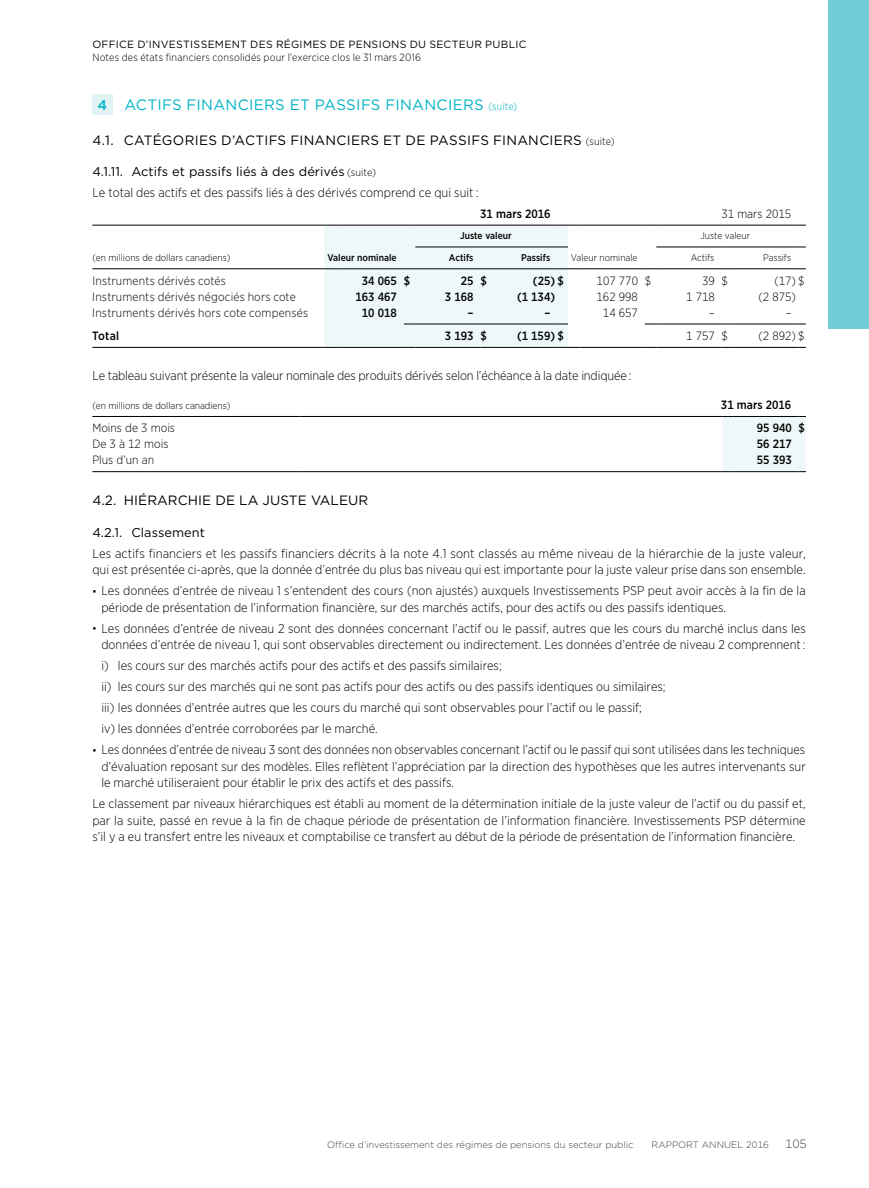
<style>
.page{position:relative;width:869px;height:1188px;background:#fff}
.page>*{position:absolute;margin:0;border:0;box-sizing:border-box;transform-origin:0 0}
.t1{font:15px "Gotham";letter-spacing:.02em;color:#00b4c5}
.t2{font:13.5px "Gotham";letter-spacing:.015em;color:#000}
.t3{font:300 12.75px/16.5px "Gotham Narrow";color:#000}
.t4{font:12.75px "Gotham";letter-spacing:.005em;color:#000}
.t5{font:300 12px "Gotham Narrow";letter-spacing:.005em;color:#000}
.t6{font:500 12px "Gotham Narrow";color:#000}
.t7{font:300 12px "Gotham";color:#404042}
.t8{font:300 10.5px "Gotham Narrow";letter-spacing:.02em;color:#000}
.t9{font:10.5px "Gotham";letter-spacing:.03em;color:#000}
.t10{font:300 9.75px "Gotham Narrow";color:#000}
.t11{font:500 9.75px "Gotham Narrow";color:#000}
.t12{font:300 9.3px "Gotham";color:#404042}
.s1{font-weight:500;font-size:14.25px}
.s2{font-family:"Gotham Narrow";font-weight:300;font-size:10.5px}
.s3{font-weight:700;font-size:15px}
</style>
<div class="page">
<div style="left:827px;top:0;width:41px;height:328px;background:#73cdd9"></div>
<div style="left:92px;top:94px;width:20px;height:21px;background:#e2f3f5"></div>
<hr style="left:579px;top:347px;width:65px;height:1px;background:#000">
<hr style="left:92px;top:225px;width:232px;height:1px;background:#000">
<hr style="left:92px;top:347px;width:232px;height:1px;background:#000">
<hr style="left:732px;top:269px;width:65px;height:1px;background:#000">
<svg style="left:644px;top:269px;width:12px;height:1px"></svg>
<hr style="left:656px;top:269px;width:65px;height:1px;background:#000">
<svg style="left:644px;top:225px;width:12px;height:1px"></svg>
<hr style="left:656px;top:225px;width:65px;height:1px;background:#000">
<hr style="left:732px;top:225px;width:65px;height:1px;background:#000">
<hr style="left:656px;top:247px;width:65px;height:1px;background:#000">
<hr style="left:732px;top:247px;width:65px;height:1px;background:#000">
<svg style="left:644px;top:324px;width:12px;height:1px"></svg>
<svg style="left:644px;top:347px;width:12px;height:1px"></svg>
<hr style="left:656px;top:324px;width:65px;height:1px;background:#000">
<hr style="left:732px;top:324px;width:65px;height:1px;background:#000">
<hr style="left:656px;top:347px;width:65px;height:1px;background:#000">
<hr style="left:732px;top:347px;width:65px;height:1px;background:#000">
<hr style="left:92px;top:269px;width:232px;height:1px;background:#000">
<hr style="left:579px;top:225px;width:65px;height:1px;background:#000">
<svg style="left:324px;top:225px;width:255px;height:123px"></svg>
<hr style="left:579px;top:269px;width:65px;height:1px;background:#000">
<hr style="left:92px;top:471px;width:208px;height:1px;background:#000">
<hr style="left:92px;top:416px;width:208px;height:1px;background:#000">
<hr style="left:300px;top:471px;width:421px;height:1px;background:#000">
<hr style="left:300px;top:416px;width:421px;height:1px;background:#000">
<div style="left:721px;top:416px;width:84px;height:56px;background:#eff8f9"></div>
<p class="t9" style="left:92px;top:37px;width:435px">OFFICE D’INVESTISSEMENT DES RÉGIMES DE PENSIONS DU SECTEUR PUBLIC</p>
<p class="t8" style="left:92px;top:51px;width:330px">Notes des états financiers consolidés pour l’exercice clos le 31 mars 2016</p>
<p class="t1" style="left:98px;top:95px;width:421px"><span class="s1">4</span> ACTIFS FINANCIERS ET PASSIFS FINANCIERS <span class="s2">(suite)</span></p>
<p class="t2" style="left:92px;top:131px;width:523px">4.1. CATÉGORIES D’ACTIFS FINANCIERS ET DE PASSIFS FINANCIERS <span class="s2">(suite)</span></p>
<p class="t4" style="left:92px;top:164px;width:285px">4.1.11. Actifs et passifs liés à des dérivés <span class="s2">(suite)</span></p>
<p class="t3" style="left:92px;top:184px;width:387px">Le total des actifs et des passifs liés à des dérivés comprend ce qui suit :</p>
<p class="t6" style="left:480px;top:206px;width:72px">31 mars 2016</p>
<p class="t5" style="left:721px;top:206px;width:71px">31 mars 2015</p>
<p class="t10" style="left:92px;top:252px;width:139px">(en millions de dollars canadiens)</p>
<p class="t11" style="left:327px;top:252px;width:71px">Valeur nominale</p>
<p class="t11" style="left:460px;top:230px;width:53px">Juste valeur</p>
<p class="t10" style="left:700px;top:230px;width:51px">Juste valeur</p>
<p class="t11" style="left:448px;top:252px;width:26px">Actifs</p>
<p class="t11" style="left:521px;top:252px;width:30px">Passifs</p>
<p class="t10" style="left:690px;top:252px;width:25px">Actifs</p>
<p class="t10" style="left:762px;top:252px;width:29px">Passifs</p>
<p class="t10" style="left:570px;top:252px;width:68px">Valeur nominale</p>
<p class="t5" style="left:92px;top:273px;width:135px">Instruments dérivés cotés</p>
<p class="t6" style="left:361px;top:273px;width:50px">34 065 $</p>
<p class="t6" style="left:460px;top:273px;width:28px">25 $</p>
<p class="t6" style="left:532px;top:273px;width:32px">(25) $</p>
<p class="t5" style="left:596px;top:273px;width:56px">107 770 $</p>
<p class="t5" style="left:701px;top:273px;width:27px">39 $</p>
<p class="t5" style="left:774px;top:273px;width:32px">(17) $</p>
<p class="t5" style="left:92px;top:289px;width:205px">Instruments dérivés négociés hors cote</p>
<p class="t6" style="left:355px;top:289px;width:43px">163 467</p>
<p class="t6" style="left:444px;top:289px;width:30px">3 168</p>
<p class="t6" style="left:516px;top:289px;width:40px">(1 134)</p>
<p class="t5" style="left:596px;top:289px;width:43px">162 998</p>
<p class="t5" style="left:685px;top:289px;width:30px">1 718</p>
<p class="t5" style="left:758px;top:289px;width:39px">(2 875)</p>
<p class="t5" style="left:92px;top:305px;width:217px">Instruments dérivés hors cote compensés</p>
<p class="t6" style="left:361px;top:305px;width:36px">10 018</p>
<p class="t6" style="left:467px;top:305px;width:8px">–</p>
<p class="t6" style="left:544px;top:305px;width:8px">–</p>
<p class="t5" style="left:602px;top:305px;width:36px">14 657</p>
<p class="t5" style="left:708px;top:305px;width:7px">–</p>
<p class="t5" style="left:785px;top:305px;width:7px">–</p>
<p class="t6" style="left:92px;top:328px;width:28px">Total</p>
<p class="t6" style="left:444px;top:328px;width:43px">3 193 $</p>
<p class="t6" style="left:516px;top:328px;width:48px">(1 159) $</p>
<p class="t5" style="left:685px;top:328px;width:43px">1 757 $</p>
<p class="t5" style="left:758px;top:328px;width:48px">(2 892) $</p>
<p class="t3" style="left:92px;top:367px;width:540px">Le tableau suivant présente la valeur nominale des produits dérivés selon l’échéance à la date indiquée :</p>
<p class="t10" style="left:92px;top:400px;width:139px">(en millions de dollars canadiens)</p>
<p class="t6" style="left:720px;top:397px;width:72px">31 mars 2016</p>
<p class="t5" style="left:92px;top:421px;width:84px">Moins de 3 mois</p>
<p class="t6" style="left:756px;top:421px;width:49px">95 940 $</p>
<p class="t5" style="left:92px;top:437px;width:78px">De 3 à 12 mois</p>
<p class="t6" style="left:756px;top:436px;width:36px">56 217</p>
<p class="t5" style="left:92px;top:453px;width:63px">Plus d’un an</p>
<p class="t6" style="left:756px;top:452px;width:36px">55 393</p>
<p class="t2" style="left:92px;top:492px;width:277px">4.2. HIÉRARCHIE DE LA JUSTE VALEUR</p>
<p class="t4" style="left:92px;top:524px;width:114px">4.2.1. Classement</p>
<p class="t3" style="left:92px;top:545px;width:714px">Les actifs financiers et les passifs financiers décrits à la note 4.1 sont classés au même niveau de la hiérarchie de la juste valeur, qui est présentée ci-après, que la donnée d’entrée du plus bas niveau qui est importante pour la juste valeur prise dans son ensemble.</p>
<p class="t3" style="left:101px;top:582px;width:705px;text-indent:-9px"><span class="s3">·</span> Les données d’entrée de niveau 1 s’entendent des cours (non ajustés) auxquels Investissements PSP peut avoir accès à la fin de la période de présentation de l’information financière, sur des marchés actifs, pour des actifs ou des passifs identiques.</p>
<p class="t3" style="left:92px;top:620px;width:714px;text-align:right"><span class="s3">·</span> Les données d’entrée de niveau 2 sont des données concernant l’actif ou le passif, autres que les cours du marché inclus dans les données d’entrée de niveau 1, qui sont observables directement ou indirectement. Les données d’entrée de niveau 2 comprennent :</p>
<p class="t3" style="left:101px;top:657px;width:401px">i) les cours sur des marchés actifs pour des actifs et des passifs similaires;</p>
<p class="t3" style="left:101px;top:678px;width:565px">ii) les cours sur des marchés qui ne sont pas actifs pour des actifs ou des passifs identiques ou similaires;</p>
<p class="t3" style="left:101px;top:699px;width:542px">iii) les données d’entrée autres que les cours du marché qui sont observables pour l’actif ou le passif;</p>
<p class="t3" style="left:101px;top:720px;width:278px">iv) les données d’entrée corroborées par le marché.</p>
<p class="t3" style="left:92px;top:741px;width:713px"><span class="s3">·</span> Les données d’entrée de niveau 3 sont des données non observables concernant l’actif ou le passif qui sont utilisées dans les techniques</p>
<p class="t3" style="left:101px;top:758px;width:705px">d’évaluation reposant sur des modèles. Elles reflètent l’appréciation par la direction des hypothèses que les autres intervenants sur le marché utiliseraient pour établir le prix des actifs et des passifs.</p>
<p class="t3" style="left:92px;top:795px;width:714px;text-align:justify">Le classement par niveaux hiérarchiques est établi au moment de la détermination initiale de la juste valeur de l’actif ou du passif et, par la suite, passé en revue à la fin de chaque période de présentation de l’information financière. Investissements PSP détermine s’il y a eu transfert entre les niveaux et comptabilise ce transfert au début de la période de présentation de l’information financière.</p>
<p class="t12" style="left:327px;top:1138px;width:307px">Office d’investissement des régimes de pensions du secteur public</p>
<p class="t12" style="left:651px;top:1138px;width:118px">RAPPORT ANNUEL 2016</p>
<p class="t7" style="left:784px;top:1136px;width:23px">105</p>
</div>
